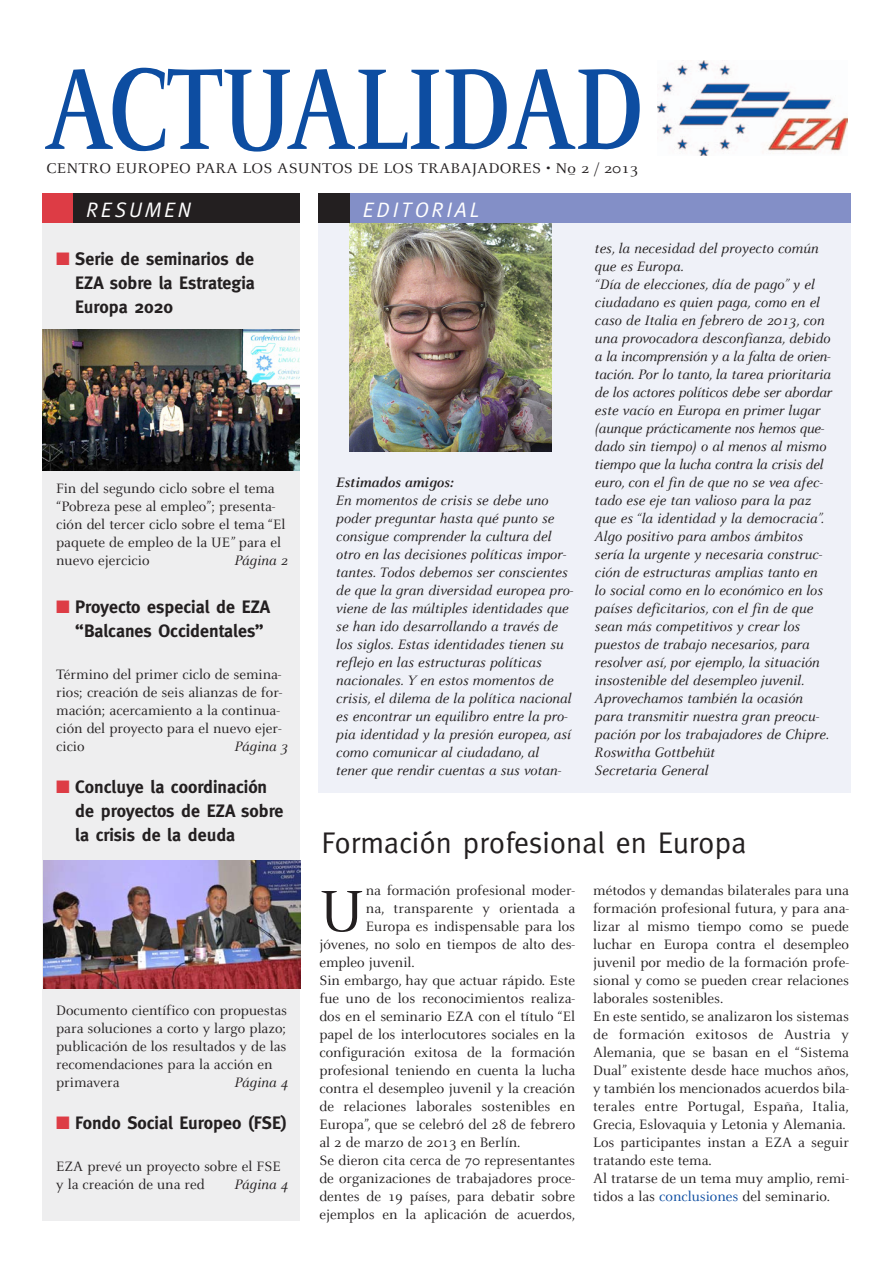
<style>
.page{position:relative;width:893px;height:1263px;background:#fff}
.page>*{position:absolute;margin:0;border:0;box-sizing:border-box;transform-origin:0 0}
.t1{font:700 126.9px "Celeste";letter-spacing:-.03em;color:#0d4da1;scale:.78 1}
.t2{font:63.45px "Celeste";color:#231f20}
.t3{font:30px "Meta";color:#231f20}
.t4{font:italic 21px "Meta";letter-spacing:.14em;color:#fff}
.t5{font:700 18px/24px "Meta";color:#231f20}
.t6{font:15.45px "Celeste";letter-spacing:.005em;color:#231f20;scale:1.09 1}
.t7{font:15px/18px "Celeste";color:#231f20}
.t8{font:italic 15px/18px "Celeste";color:#231f20}
.t9{font:italic 700 15px "Celeste";color:#231f20}
.s1{color:#dd3c45}
.s2{color:#0d4da1}
</style>
<div class="page">
<div style="left:318px;top:213px;width:532px;height:580px;background:#eff1f8"></div>
<div style="left:43px;top:195px;width:257px;height:1025px;background:#eeeeef"></div>
<div style="left:43px;top:194px;width:257px;height:29px;background:#231f20"></div>
<div style="left:43px;top:193px;width:30px;height:30px;background:#dd3c45"></div>
<img style="left:657px;top:61px;width:191px;height:94px">
<img style="left:349px;top:223px;width:202px;height:228px">
<div style="left:319px;top:193px;width:531px;height:30px;background:#838fc7"></div>
<div style="left:318px;top:193px;width:31px;height:30px;background:#231f20"></div>
<img style="left:43px;top:329px;width:257px;height:142px">
<img style="left:43px;top:860px;width:258px;height:128px">
<h1 class="t1" style="left:44px;top:31px;width:771px">ACTUALIDAD</h1>
<p class="t6" style="left:47px;top:158px;width:544px">CENTRO EUROPEO PARA LOS ASUNTOS DE LOS TRABAJADORES • No_ 2 / 2013</p>
<h3 class="t4" style="left:363px;top:197px;width:118px">EDITORIAL</h3>
<p class="t5" style="left:75px;top:246px;width:181px;text-align:justify;text-indent:-19px"><span class="s1">■</span> Serie de seminarios de EZA sobre la Estrategia Europa 2020</p>
<h3 class="t4" style="left:86px;top:197px;width:106px">RESUMEN</h3>
<p class="t8" style="left:595px;top:238px;width:239px">tes, la necesidad del proyecto común que es Europa.<br>“Día de elecciones, día de pago” y el ciudadano es quien paga, como en el caso de Italia en febrero de 2013, con una provocadora desconfianza, debido a la incomprensión y a la falta de orien&shy;tación. Por lo tanto, la tarea prioritaria de los actores políticos debe ser abordar este vacío en Europa en primer lugar (aunque prácticamente nos hemos que&shy;dado sin tiempo) o al menos al mismo tiempo que la lucha contra la crisis del euro, con el fin de que no se vea afec&shy;tado ese eje tan valioso para la paz que es “la identidad y la democracia”.<br>Algo positivo para ambos ámbitos sería la urgente y necesaria construc&shy;ción de estructuras amplias tanto en lo social como en lo económico en los países deficitarios, con el fin de que sean más competitivos y crear los puestos de trabajo necesarios, para resolver así, por ejemplo, la situación insostenible del desempleo juvenil.<br>Aprovechamos también la ocasión para transmitir nuestra gran preocu&shy;pación por los trabajadores de Chipre.<br>Roswitha Gottbehüt<br>Secretaria General</p>
<p class="t9" style="left:336px;top:473px;width:119px">Estimados amigos:</p>
<p class="t8" style="left:336px;top:490px;width:239px">En momentos de crisis se debe uno poder preguntar hasta qué punto se consigue comprender la cultura del otro en las decisiones políticas impor&shy;tantes. Todos debemos ser conscientes de que la gran diversidad europea pro&shy;viene de las múltiples identidades que se han ido desarrollando a través de los siglos. Estas identidades tienen su reflejo en las estructuras políticas nacionales. Y en estos momentos de crisis, el dilema de la política nacional es encontrar un equilibro entre la pro&shy;pia identidad y la presión europea, así como comunicar al ciudadano, al tener que rendir cuentas a sus votan-</p>
<p class="t7" style="left:56px;top:478px;width:231px">Fin del segundo ciclo sobre el tema “Pobreza pese al empleo”; presenta&shy;ción del tercer ciclo sobre el tema “El paquete de empleo de la UE” para el nuevo ejercicio</p>
<p class="t8" style="left:235px;top:550px;width:55px">Página 2</p>
<p class="t5" style="left:75px;top:594px;width:196px;text-indent:-19px"><span class="s1">■</span> Proyecto especial de EZA “Balcanes Occidentales”</p>
<p class="t7" style="left:56px;top:664px;width:228px">Término del primer ciclo de semina&shy;rios; creación de seis alianzas de for&shy;mación; acercamiento a la continua&shy;ción del proyecto para el nuevo ejer&shy;cicio</p>
<p class="t8" style="left:235px;top:736px;width:55px">Página 3</p>
<p class="t5" style="left:75px;top:774px;width:210px;text-indent:-19px"><span class="s1">■</span> Concluye la coordinación de proyectos de EZA sobre la crisis de la deuda</p>
<h3 class="t3" style="left:322px;top:825px;width:426px">Formación profesional en Europa</h3>
<p class="t7" style="left:56px;top:1000px;width:233px">Documento científico con propuestas para soluciones a corto y largo plazo; publicación de los resultados y de las recomendaciones para la acción en primavera</p>
<p class="t8" style="left:235px;top:1072px;width:55px">Página 4</p>
<p class="t5" style="left:56px;top:1110px;width:232px"><span class="s1">■</span> Fondo Social Europeo (FSE)</p>
<p class="t7" style="left:56px;top:1156px;width:226px">EZA prevé un proyecto sobre el FSE y la creación de una red</p>
<p class="t8" style="left:235px;top:1174px;width:55px">Página 4</p>
<h2 class="t2" style="left:319px;top:872px;width:47px">U</h2>
<p class="t7" style="left:366px;top:880px;width:211px">na formación profesional moder-</p>
<p class="t7" style="left:366px;top:898px;width:211px">na, transparente y orientada a</p>
<p class="t7" style="left:366px;top:916px;width:211px">Europa es indispensable para los</p>
<p class="t7" style="left:319px;top:934px;width:257px">jóvenes, no solo en tiempos de alto des-</p>
<p class="t7" style="left:319px;top:952px;width:97px">empleo juvenil.</p>
<p class="t7" style="left:319px;top:970px;width:257px">Sin embargo, hay que actuar rápido. Este</p>
<p class="t7" style="left:319px;top:988px;width:257px">fue uno de los reconocimientos realiza-</p>
<p class="t7" style="left:319px;top:1006px;width:257px">dos en el seminario EZA con el título “El</p>
<p class="t7" style="left:319px;top:1024px;width:257px">papel de los interlocutores sociales en la</p>
<p class="t7" style="left:319px;top:1042px;width:257px">configuración exitosa de la formación</p>
<p class="t7" style="left:319px;top:1060px;width:257px">profesional teniendo en cuenta la lucha</p>
<p class="t7" style="left:319px;top:1078px;width:257px">contra el desempleo juvenil y la creación</p>
<p class="t7" style="left:319px;top:1096px;width:257px">de relaciones laborales sostenibles en</p>
<p class="t7" style="left:319px;top:1114px;width:257px">Europa”, que se celebró del 28 de febrero</p>
<p class="t7" style="left:319px;top:1132px;width:203px">al 2 de marzo de 2013 en Berlín.</p>
<p class="t7" style="left:319px;top:1150px;width:257px">Se dieron cita cerca de 70 representantes</p>
<p class="t7" style="left:319px;top:1168px;width:257px">de organizaciones de trabajadores proce-</p>
<p class="t7" style="left:319px;top:1186px;width:257px">dentes de 19 países, para debatir sobre</p>
<p class="t7" style="left:319px;top:1204px;width:257px">ejemplos en la aplicación de acuerdos,</p>
<p class="t7" style="left:593px;top:880px;width:257px">métodos y demandas bilaterales para una formación profesional futura, y para ana&shy;lizar al mismo tiempo como se puede luchar en Europa contra el desempleo juvenil por medio de la formación profe&shy;sional y como se pueden crear relaciones laborales sostenibles.<br>En este sentido, se analizaron los sistemas de formación exitosos de Austria y Alemania, que se basan en el “Sistema Dual” existente desde hace muchos años, y también los mencionados acuerdos bila&shy;terales entre Portugal, España, Italia, Grecia, Eslovaquia y Letonia y Alemania.<br>Los participantes instan a EZA a seguir tratando este tema.<br>Al tratarse de un tema muy amplio, remi&shy;tidos a las <span class="s2">conclusiones</span> del seminario.</p>
</div>
